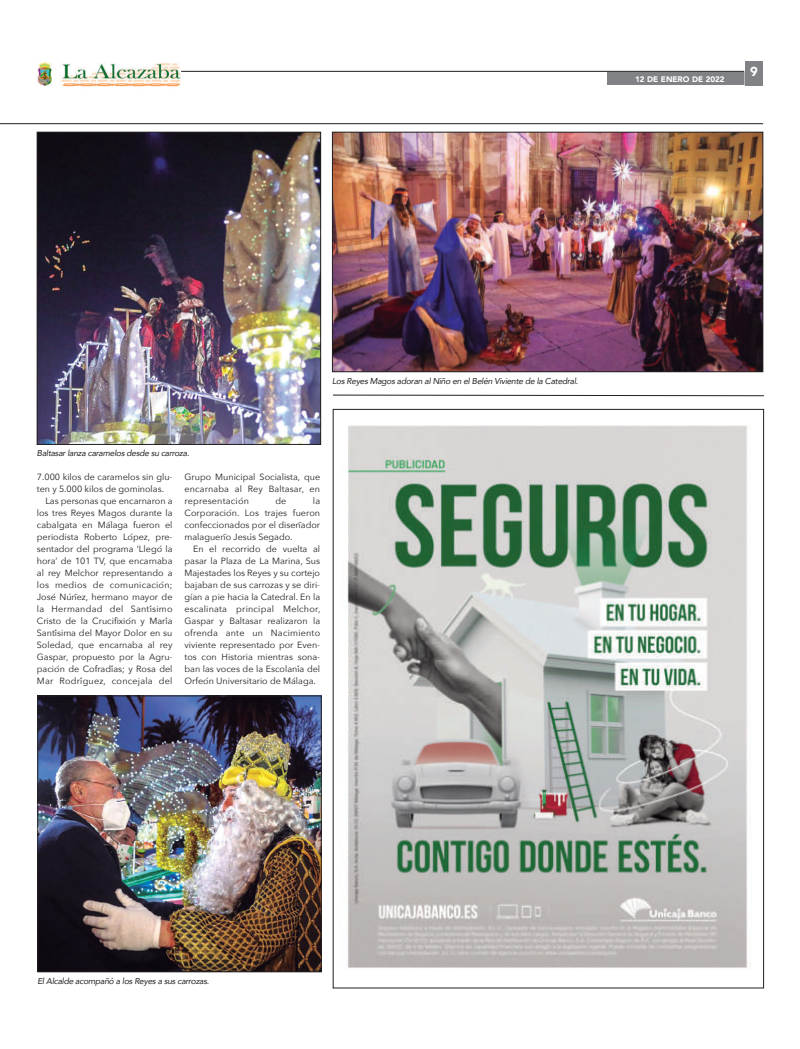
<style>
.page{position:relative;width:800px;height:1049px;background:#fff}
.page>*{position:absolute;margin:0;border:0;box-sizing:border-box;transform-origin:0 0}
.t1{font:900 13px "Avenir";color:#fff}
.t2{font:9px/12px "Avenir Next";color:#231f20;text-align:justify}
.t3{font:9px "Avenir Next";letter-spacing:.025em;color:#231f20}
.t4{font:italic 8.5px "Avenir";letter-spacing:-.03em;color:#231f20}
.t5{font:900 8px "Avenir";color:#fff}
</style>
<div class="page">
<div style="left:607px;top:72px;width:145px;height:12px;background:#808285"></div>
<hr style="left:181px;top:71px;width:563px;height:1px;background:#231f20">
<svg style="left:744px;top:71px;width:1px;height:14px"></svg>
<div style="left:745px;top:61px;width:18px;height:24px;background:#808285"></div>
<img style="left:37px;top:61px;width:144px;height:26px">
<hr style="left:0;top:123px;width:763px;height:1px;background:#231f20">
<img style="left:39px;top:134px;width:280px;height:309px">
<div style="left:37px;top:132px;width:284px;height:313px;border:1px solid #231f20"></div>
<img style="left:334px;top:134px;width:427px;height:236px">
<div style="left:332px;top:132px;width:431px;height:240px;border:1px solid #231f20"></div>
<img style="left:39px;top:698px;width:280px;height:272px">
<div style="left:37px;top:696px;width:284px;height:276px;border:1px solid #231f20"></div>
<img style="left:347px;top:425px;width:404px;height:543px">
<svg style="left:333px;top:395px;width:430px;height:1px"></svg>
<p class="t5" style="left:635px;top:74px;width:91px">12 DE ENERO DE 2022</p>
<h1 class="t1" style="left:750px;top:63px;width:9px">9</h1>
<p class="t4" style="left:332px;top:376px;width:247px">Los Reyes Magos adoran al Niño en el Belén Viviente de la Catedral.</p>
<p class="t4" style="left:37px;top:448px;width:154px">Baltasar lanza caramelos desde su carroza.</p>
<p class="t2" style="left:37px;top:471px;width:137px">7.000 kilos de caramelos sin glu-</p>
<p class="t2" style="left:37px;top:483px;width:129px">ten y 5.000 kilos de gominolas.</p>
<p class="t2" style="left:45px;top:495px;width:129px">Las personas que encarnaron a</p>
<p class="t2" style="left:37px;top:507px;width:137px">los tres Reyes Magos durante la</p>
<p class="t2" style="left:37px;top:519px;width:137px">cabalgata en Málaga fueron el</p>
<p class="t2" style="left:37px;top:531px;width:137px">periodista Roberto López, pre-</p>
<p class="t2" style="left:37px;top:543px;width:137px">sentador del programa ‘Llegó la</p>
<p class="t2" style="left:37px;top:555px;width:137px">hora’ de 101 TV, que encarnaba</p>
<p class="t2" style="left:37px;top:567px;width:137px">al rey Melchor representando a</p>
<p class="t3" style="left:37px;top:579px;width:137px">los medios de comunicación;</p>
<p class="t2" style="left:37px;top:591px;width:137px">José Núñez, hermano mayor de</p>
<p class="t3" style="left:37px;top:603px;width:137px">la Hermandad del Santísimo</p>
<p class="t2" style="left:37px;top:615px;width:137px">Cristo de la Crucifixión y María</p>
<p class="t2" style="left:37px;top:627px;width:137px">Santísima del Mayor Dolor en su</p>
<p class="t2" style="left:37px;top:639px;width:137px">Soledad, que encarnaba al rey</p>
<p class="t2" style="left:37px;top:651px;width:137px">Gaspar, propuesto por la Agru-</p>
<p class="t2" style="left:37px;top:663px;width:137px">pación de Cofradías; y Rosa del</p>
<p class="t3" style="left:37px;top:675px;width:137px">Mar Rodríguez, concejala del</p>
<p class="t2" style="left:184px;top:471px;width:137px">Grupo Municipal Socialista, que encarnaba al Rey Baltasar, en representación</p>
<p class="t2" style="left:184px;top:495px;width:137px;text-indent:128px">la Corporación. Los trajes fueron confeccionados por el diseñador malagueño Jesús Segado.</p>
<p class="t2" style="left:184px;top:543px;width:137px;text-indent:9px">En el recorrido de vuelta al pasar la Plaza de La Marina, Sus Majestades los Reyes y su cortejo bajaban de sus carrozas y se diri&shy;gían a pie hacia la Catedral. En la escalinata principal Melchor, Gaspar y Baltasar realizaron la ofrenda ante un Nacimiento viviente representado por Even&shy;tos con Historia mientras sona&shy;ban las voces de la Escolanía del Orfeón Universitario de Málaga.</p>
<p class="t2" style="left:275px;top:495px;width:13px">de</p>
<p class="t4" style="left:37px;top:976px;width:173px">El Alcalde acompañó a los Reyes a sus carrozas.</p>
</div>
